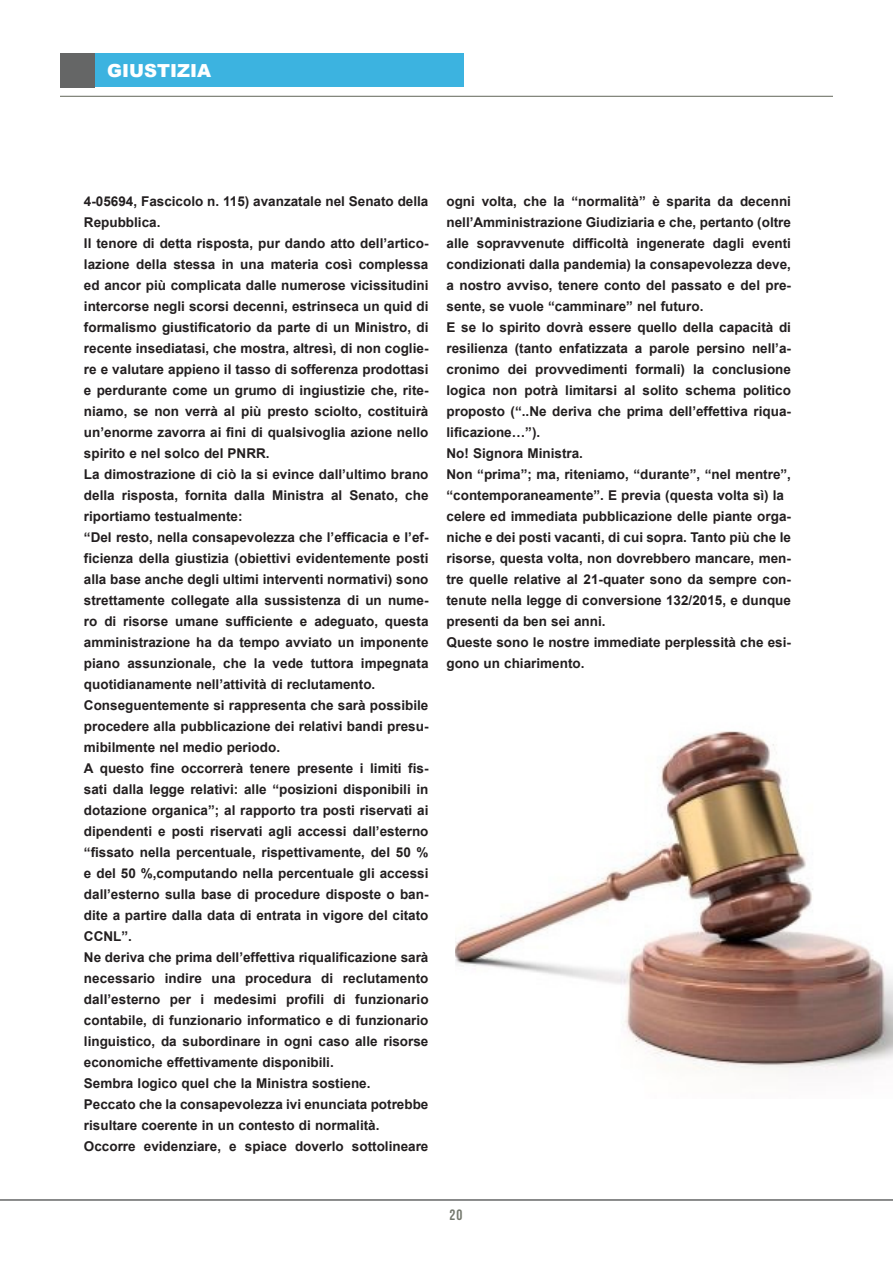
<style>
.page{position:relative;width:893px;height:1263px;background:#fff}
.page>*{position:absolute;margin:0;border:0;box-sizing:border-box;transform-origin:0 0}
.Section_heading_head{font:900 18px "Arial";color:#fff}
.TOC_headings{font:15px "Bebas Neue";color:#73776c}
.Body_paragraph{font:700 13.5px/21px "Arial";color:#231f20;text-align:justify}
</style>
<div class="page">
<div style="left:60px;top:53px;width:34px;height:35px;background:#656666"></div>
<div style="left:94px;top:53px;width:369px;height:34px;background:#3cb3e0"></div>
<hr style="left:60px;top:96px;width:773px;height:1px;background:#73776c">
<hr style="left:0;top:1199px;width:893px;height:2px;background:#8a8b8b">
<img style="left:455px;top:731px;width:438px;height:342px">
<p class="Section_heading_head" style="left:107px;top:57px;width:105px">GIUSTIZIA</p>
<p class="Body_paragraph" style="left:84px;top:191px;width:346px">4-05694, Fascicolo n. 115) avanzatale nel Senato della<br>Repubblica.</p>
<p class="Body_paragraph" style="left:84px;top:233px;width:346px">Il tenore di detta risposta, pur dando atto dell’artico&shy;lazione della stessa in una materia così complessa ed ancor più complicata dalle numerose vicissitudini intercorse negli scorsi decenni, estrinseca un quid di formalismo giustificatorio da parte di un Ministro, di recente insediatasi, che mostra, altresì, di non coglie&shy;re e valutare appieno il tasso di sofferenza prodottasi e perdurante come un grumo di ingiustizie che, rite&shy;niamo, se non verrà al più presto sciolto, costituirà un’enorme zavorra ai fini di qualsivoglia azione nello spirito e nel solco del PNRR.</p>
<p class="Body_paragraph" style="left:84px;top:464px;width:346px">La dimostrazione di ciò la si evince dall’ultimo brano della risposta, fornita dalla Ministra al Senato, che riportiamo testualmente:</p>
<p class="Body_paragraph" style="left:84px;top:527px;width:346px">“Del resto, nella consapevolezza che l’efficacia e l’ef&shy;ficienza della giustizia (obiettivi evidentemente posti alla base anche degli ultimi interventi normativi) sono strettamente collegate alla sussistenza di un nume&shy;ro di risorse umane sufficiente e adeguato, questa amministrazione ha da tempo avviato un imponente piano assunzionale, che la vede tuttora impegnata quotidianamente nell’attività di reclutamento.</p>
<p class="Body_paragraph" style="left:84px;top:695px;width:346px">Conseguentemente si rappresenta che sarà possibile procedere alla pubblicazione dei relativi bandi presu&shy;mibilmente nel medio periodo.</p>
<p class="Body_paragraph" style="left:84px;top:758px;width:346px">A questo fine occorrerà tenere presente i limiti fis&shy;sati dalla legge relativi: alle “posizioni disponibili in dotazione organica”; al rapporto tra posti riservati ai dipendenti e posti riservati agli accessi dall’esterno “fissato nella percentuale, rispettivamente, del 50 % e del 50 %,computando nella percentuale gli accessi dall’esterno sulla base di procedure disposte o ban&shy;dite a partire dalla data di entrata in vigore del citato CCNL”.</p>
<p class="Body_paragraph" style="left:84px;top:947px;width:346px">Ne deriva che prima dell’effettiva riqualificazione sarà</p>
<p class="Body_paragraph" style="left:84px;top:968px;width:346px">necessario indire una procedura di reclutamento dall’esterno per i medesimi profili di funzionario contabile, di funzionario informatico e di funzionario linguistico, da subordinare in ogni caso alle risorse economiche effettivamente disponibili.</p>
<p class="Body_paragraph" style="left:84px;top:1073px;width:288px">Sembra logico quel che la Ministra sostiene.</p>
<p class="Body_paragraph" style="left:84px;top:1094px;width:346px">Peccato che la consapevolezza ivi enunciata potrebbe risultare coerente in un contesto di normalità.</p>
<p class="Body_paragraph" style="left:84px;top:1136px;width:346px">Occorre evidenziare, e spiace doverlo sottolineare</p>
<p class="Body_paragraph" style="left:446px;top:191px;width:346px">ogni volta, che la “normalità” è sparita da decenni nell’Amministrazione Giudiziaria e che, pertanto (oltre alle sopravvenute difficoltà ingenerate dagli eventi condizionati dalla pandemia) la consapevolezza deve, a nostro avviso, tenere conto del passato e del pre&shy;sente, se vuole “camminare” nel futuro.</p>
<p class="Body_paragraph" style="left:446px;top:317px;width:346px">E se lo spirito dovrà essere quello della capacità di resilienza (tanto enfatizzata a parole persino nell’a&shy;cronimo dei provvedimenti formali) la conclusione logica non potrà limitarsi al solito schema politico proposto (“..Ne deriva che prima dell’effettiva riqua&shy;lificazione…”).</p>
<p class="Body_paragraph" style="left:446px;top:443px;width:138px">No! Signora Ministra.</p>
<p class="Body_paragraph" style="left:446px;top:464px;width:346px">Non “prima”; ma, riteniamo, “durante”, “nel mentre”, “contemporaneamente”. E previa (questa volta sì) la</p>
<p class="Body_paragraph" style="left:446px;top:506px;width:346px">celere ed immediata pubblicazione delle piante orga&shy;niche e dei posti vacanti, di cui sopra. Tanto più che le</p>
<p class="Body_paragraph" style="left:446px;top:548px;width:346px">risorse, questa volta, non dovrebbero mancare, men&shy;tre quelle relative al 21-quater sono da sempre con&shy;tenute nella legge di conversione 132/2015, e dunque presenti da ben sei anni.</p>
<p class="Body_paragraph" style="left:446px;top:632px;width:346px">Queste sono le nostre immediate perplessità che esi&shy;gono un chiarimento.</p>
<p class="TOC_headings" style="left:449px;top:1207px;width:14px">20</p>
</div>
